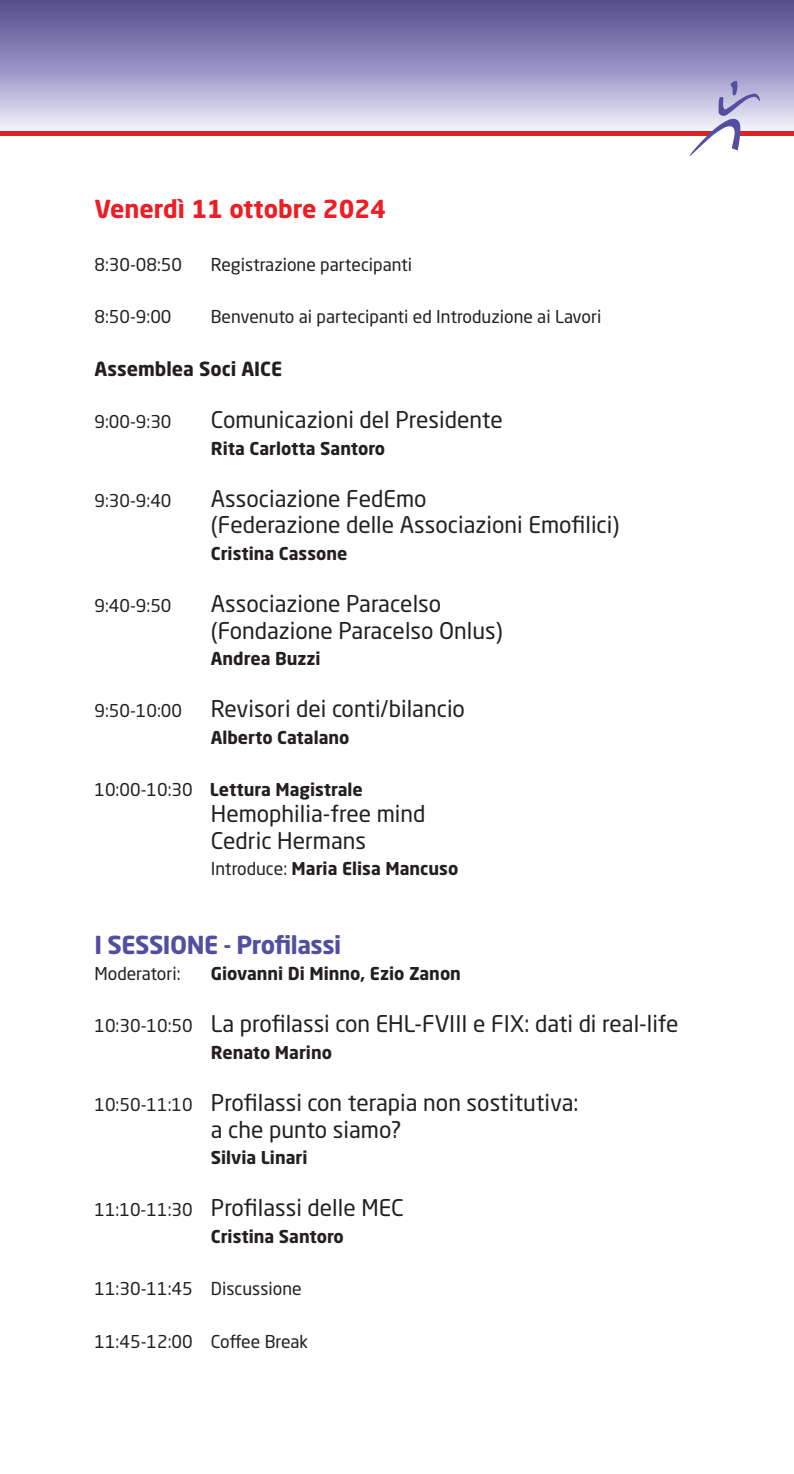
<style>
.page{position:relative;width:794px;height:1474px;background:#fff}
.page>*{position:absolute;margin:0;border:0;box-sizing:border-box;transform-origin:0 0}
.t1{font:700 24.5px "Neo Sans Std";color:#ed1d24}
.t2{font:700 24.5px "Neo Sans Std";letter-spacing:-.02em;color:#524fa1}
.t3{font:22.75px/26.2px "Neo Sans Std";color:#231f20}
.t4{font:700 19.25px "Neo Sans Std";color:#231f20}
.t5{font:17.5px "Neo Sans Std";color:#231f20}
.t6{font:700 17.5px "Neo Sans Std";color:#231f20}
.s1{font-weight:400}
.s2{font-size:17.5px}
</style>
<div class="page">
<div style="left:0;top:0;width:794px;height:135px;background:linear-gradient(to bottom,#4b458a,#f1efff)"></div>
<hr style="left:0;top:131px;width:794px;height:4px;background:#da2428">
<svg style="left:689px;top:81px;width:71px;height:75px"></svg>
<p class="t1" style="left:94px;top:193px;width:293px">Venerdì 11 ottobre 2024</p>
<p class="t5" style="left:94px;top:254px;width:89px">8:30-08:50</p>
<p class="t5" style="left:211px;top:254px;width:203px">Registrazione partecipanti</p>
<p class="t5" style="left:94px;top:306px;width:79px">8:50-9:00</p>
<p class="t5" style="left:211px;top:306px;width:392px">Benvenuto ai partecipanti ed Introduzione ai Lavori</p>
<p class="t4" style="left:94px;top:356px;width:189px">Assemblea Soci AICE</p>
<p class="t5" style="left:94px;top:411px;width:79px">9:00-9:30</p>
<p class="t3" style="left:211px;top:406px;width:293px">Comunicazioni del Presidente</p>
<p class="t6" style="left:211px;top:437px;width:176px">Rita Carlotta Santoro</p>
<p class="t5" style="left:94px;top:490px;width:79px">9:30-9:40</p>
<p class="t3" style="left:211px;top:485px;width:410px">Associazione FedEmo<br>(Federazione delle Associazioni Emofilici)</p>
<p class="t6" style="left:211px;top:542px;width:138px">Cristina Cassone</p>
<p class="t5" style="left:94px;top:595px;width:79px">9:40-9:50</p>
<p class="t3" style="left:211px;top:590px;width:293px">Associazione Paracelso (Fondazione Paracelso Onlus)</p>
<p class="t6" style="left:211px;top:647px;width:111px">Andrea Buzzi</p>
<p class="t5" style="left:94px;top:700px;width:89px">9:50-10:00</p>
<p class="t3" style="left:211px;top:695px;width:256px">Revisori dei conti/bilancio</p>
<p class="t6" style="left:211px;top:726px;width:140px">Alberto Catalano</p>
<p class="t6" style="left:94px;top:778px;width:270px"><span class="s1">10:00-10:30</span> Lettura Magistrale</p>
<p class="t3" style="left:211px;top:800px;width:216px">Hemophilia-free mind<br>Cedric Hermans</p>
<p class="t6" style="left:211px;top:857px;width:249px"><span class="s1">Introduce:</span> Maria Elisa Mancuso</p>
<p class="t2" style="left:94px;top:928px;width:248px">I SESSIONE - Profilassi</p>
<p class="t5" style="left:94px;top:962px;width:88px">Moderatori:</p>
<p class="t6" style="left:211px;top:962px;width:252px">Giovanni Di Minno, Ezio Zanon</p>
<p class="t3" style="left:94px;top:1010px;width:585px"><span class="s2">10:30-10:50</span> La profilassi con EHL-FVIII e FIX: dati di real-life</p>
<p class="t6" style="left:211px;top:1041px;width:123px">Renato Marino</p>
<p class="t3" style="left:211px;top:1089px;width:369px;text-indent:-116px"><span class="s2">10:50-11:10</span> Profilassi con terapia non sostitutiva: a che punto siamo?</p>
<p class="t6" style="left:211px;top:1146px;width:98px">Silvia Linari</p>
<p class="t3" style="left:94px;top:1194px;width:311px"><span class="s2">11:10-11:30</span> Profilassi delle MEC</p>
<p class="t6" style="left:211px;top:1224px;width:135px">Cristina Santoro</p>
<p class="t5" style="left:94px;top:1277px;width:209px">11:30-11:45 Discussione</p>
<p class="t5" style="left:94px;top:1330px;width:215px">11:45-12:00 Coffee Break</p>
</div>
